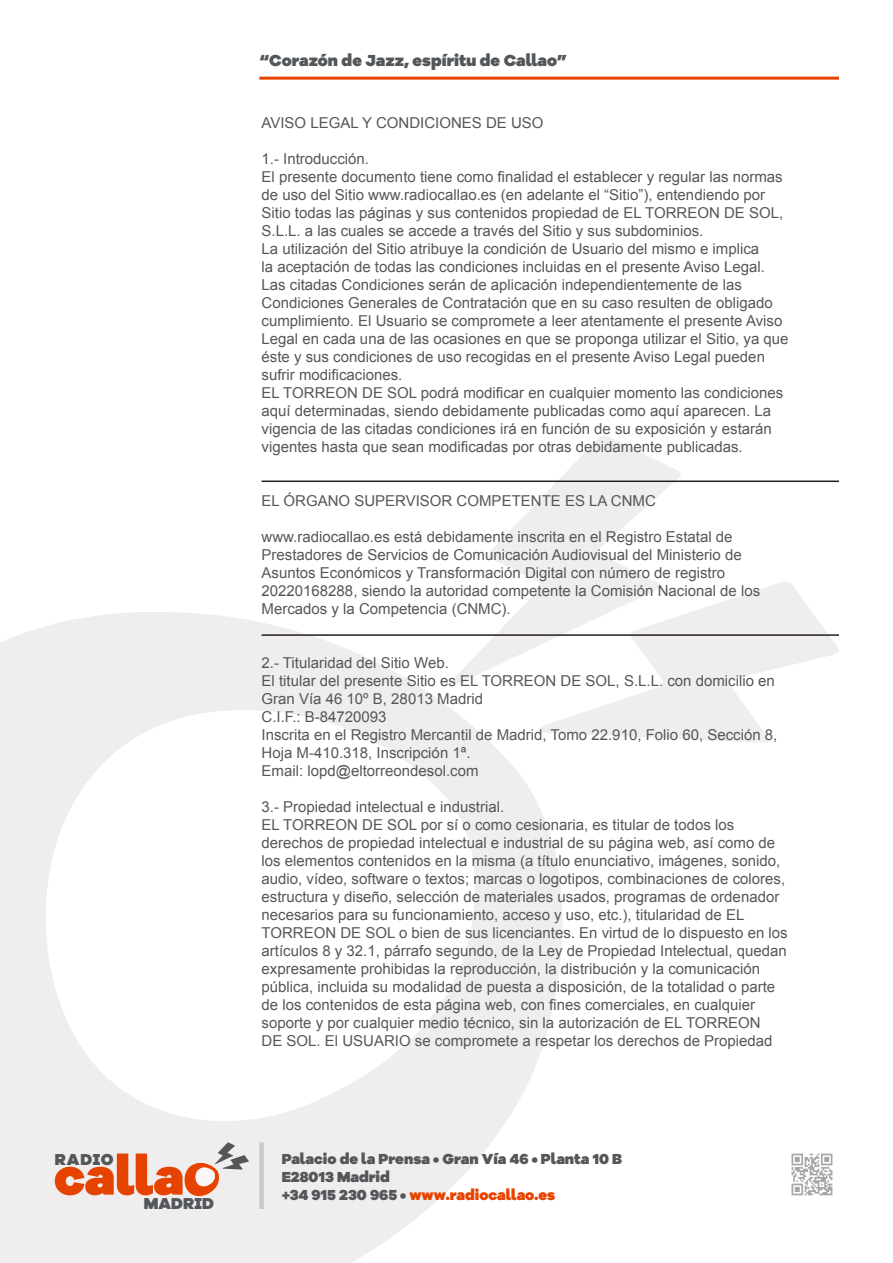
<style>
.page{position:relative;width:893px;height:1263px;background:#fff}
.page>*{position:absolute;margin:0;border:0;box-sizing:border-box;transform-origin:0 0}
.t1{font:53.25px "Bolgart Display";letter-spacing:-.005em;color:#e74300}
.t2{font:16.5px "Bolgart Display";color:#54575a}
.t3{font:16.35px "Bolgart Display";letter-spacing:.01em;color:#54575a}
.t4{font:15px/18px "Arial";color:#54575a}
.t5{font:15px "Bolgart Display";color:#54575a}
.t6{font:15px "Bolgart Display";color:#e74300}
.s1{color:#54575a}
</style>
<div class="page">
<svg style="left:0;top:612px;width:562px;height:651px;fill:#efedee"></svg>
<svg style="left:26px;top:694px;width:455px;height:435px"></svg>
<svg style="left:449px;top:436px;width:232px;height:251px"></svg>
<svg style="left:536px;top:581px;width:303px;height:162px;fill:#efedee"></svg>
<svg style="left:183px;top:1142px;width:66px;height:55px;background:#dfc3b8"></svg>
<div style="left:259px;top:1142px;width:5px;height:67px;background:#cac9ca"></div>
<hr style="left:259px;top:77px;width:580px;height:3px;background:#e74300">
<img style="left:791px;top:1153px;width:42px;height:43px">
<hr style="left:262px;top:480px;width:577px;height:2px;background:#231f20">
<hr style="left:262px;top:634px;width:577px;height:2px;background:#231f20">
<p class="t1" style="left:54px;top:1141px;width:164px">callao</p>
<p class="t3" style="left:55px;top:1149px;width:60px">RADIO</p>
<p class="t3" style="left:144px;top:1193px;width:72px">MADRID</p>
<p class="t2" style="left:259px;top:50px;width:309px">“Corazón de Jazz, espíritu de Callao”</p>
<p class="t4" style="left:262px;top:114px;width:284px">AVISO LEGAL Y CONDICIONES DE USO</p>
<p class="t4" style="left:262px;top:150px;width:109px">1.- Introducción.</p>
<p class="t4" style="left:262px;top:168px;width:523px">El presente documento tiene como finalidad el establecer y regular las normas de uso del Sitio www.radiocallao.es (en adelante el “Sitio”), entendiendo por Sitio todas las páginas y sus contenidos propiedad de EL TORREON DE SOL, S.L.L. a las cuales se accede a través del Sitio y sus subdominios.</p>
<p class="t4" style="left:262px;top:240px;width:528px">La utilización del Sitio atribuye la condición de Usuario del mismo e implica<br>la aceptación de todas las condiciones incluidas en el presente Aviso Legal.<br>Las citadas Condiciones serán de aplicación independientemente de las Condiciones Generales de Contratación que en su caso resulten de obligado cumplimiento. El Usuario se compromete a leer atentamente el presente Aviso Legal en cada una de las ocasiones en que se proponga utilizar el Sitio, ya que éste y sus condiciones de uso recogidas en el presente Aviso Legal pueden sufrir modificaciones.</p>
<p class="t4" style="left:262px;top:384px;width:523px">EL TORREON DE SOL podrá modificar en cualquier momento las condiciones aquí determinadas, siendo debidamente publicadas como aquí aparecen. La vigencia de las citadas condiciones irá en función de su exposición y estarán vigentes hasta que sean modificadas por otras debidamente publicadas.</p>
<p class="t4" style="left:262px;top:492px;width:396px">EL ÓRGANO SUPERVISOR COMPETENTE ES LA CNMC</p>
<p class="t4" style="left:262px;top:528px;width:500px">www.radiocallao.es está debidamente inscrita en el Registro Estatal de Prestadores de Servicios de Comunicación Audiovisual del Ministerio de Asuntos Económicos y Transformación Digital con número de registro 20220168288, siendo la autoridad competente la Comisión Nacional de los Mercados y la Competencia (CNMC).</p>
<p class="t4" style="left:262px;top:654px;width:189px">2.- Titularidad del Sitio Web.</p>
<p class="t4" style="left:262px;top:672px;width:515px">El titular del presente Sitio es EL TORREON DE SOL, S.L.L. con domicilio en<br>Gran Vía 46 10º B, 28013 Madrid</p>
<p class="t4" style="left:262px;top:708px;width:127px">C.I.F.: B-84720093</p>
<p class="t4" style="left:262px;top:726px;width:517px">Inscrita en el Registro Mercantil de Madrid, Tomo 22.910, Folio 60, Sección 8,<br>Hoja M-410.318, Inscripción 1ª.</p>
<p class="t4" style="left:262px;top:762px;width:218px">Email: lopd@eltorreondesol.com</p>
<p class="t4" style="left:262px;top:798px;width:244px">3.- Propiedad intelectual e industrial.</p>
<p class="t4" style="left:262px;top:816px;width:528px">EL TORREON DE SOL por sí o como cesionaria, es titular de todos los derechos de propiedad intelectual e industrial de su página web, así como de los elementos contenidos en la misma (a título enunciativo, imágenes, sonido, audio, vídeo, software o textos; marcas o logotipos, combinaciones de colores, estructura y diseño, selección de materiales usados, programas de ordenador necesarios para su funcionamiento, acceso y uso, etc.), titularidad de EL TORREON DE SOL o bien de sus licenciantes. En virtud de lo dispuesto en los artículos 8 y 32.1, párrafo segundo, de la Ley de Propiedad Intelectual, quedan expresamente prohibidas la reproducción, la distribución y la comunicación pública, incluida su modalidad de puesta a disposición, de la totalidad o parte de los contenidos de esta página web, con fines comerciales, en cualquier soporte y por cualquier medio técnico, sin la autorización de EL TORREON<br>DE SOL. El USUARIO se compromete a respetar los derechos de Propiedad</p>
<p class="t5" style="left:282px;top:1149px;width:342px">Palacio de la Prensa • Gran Vía 46 • Planta 10 B</p>
<p class="t5" style="left:282px;top:1167px;width:110px">E28013 Madrid</p>
<p class="t6" style="left:282px;top:1185px;width:275px"><span class="s1">+34 915 230 965 •</span> www.radiocallao.es</p>
</div>
